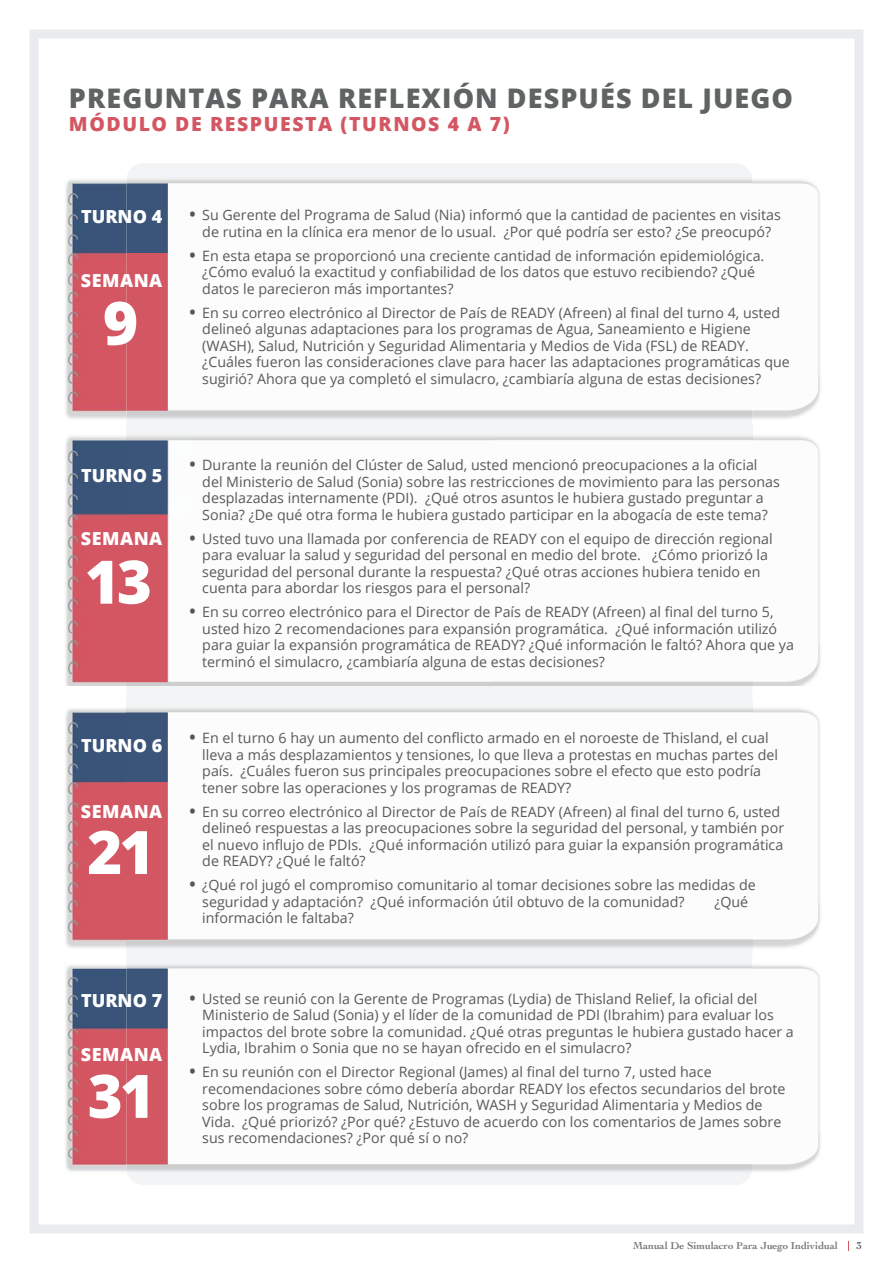
<style>
.page{position:relative;width:893px;height:1263px;background:#fff}
.page>*{position:absolute;margin:0;border:0;box-sizing:border-box;transform-origin:0 0}
.t1{font:800 60px "Open Sans";color:#fff}
.t2{font:800 27px "Open Sans";letter-spacing:.04em;color:#5f6364}
.t3{font:800 19.5px "Open Sans";letter-spacing:.08em;color:#d35762}
.t4{font:800 18px "Open Sans";letter-spacing:.03em;color:#fff}
.t5{font:14.25px/16.5px "Open Sans";color:#58595b}
.t6{font:700 10.5px "Cochin";color:#77787b}
.t7{font:700 10.5px "Cochin";color:#58595b}
.s1{font-weight:700;font-size:16.5px;color:#565659}
</style>
<div class="page">
<div style="left:30px;top:30px;width:833px;height:1203px;border:9px solid #e9ebee"></div>
<div style="left:127px;top:163px;width:625px;height:1022px;background:#f3f4f5;border-radius:17px"></div>
<img style="left:64px;top:179px;width:63px;height:241px">
<img style="left:752px;top:179px;width:69px;height:240px">
<img style="left:127px;top:175px;width:625px;height:244px">
<img style="left:65px;top:426px;width:756px;height:260px">
<img style="left:64px;top:699px;width:757px;height:252px">
<img style="left:65px;top:964px;width:756px;height:209px">
<h2 class="t2" style="left:69px;top:77px;width:726px">PREGUNTAS PARA REFLEXIÓN DESPUÉS DEL JUEGO</h2>
<p class="t3" style="left:69px;top:109px;width:442px">MÓDULO DE RESPUESTA (TURNOS 4 A 7)</p>
<h3 class="t4" style="left:81px;top:203px;width:83px">TURNO 4</h3>
<h3 class="t4" style="left:81px;top:267px;width:83px">SEMANA</h3>
<h3 class="t1" style="left:103px;top:277px;width:37px">9</h3>
<p class="t5" style="left:189px;top:206px;width:593px;text-align:center"><span class="s1">•</span> Su Gerente del Programa de Salud (Nia) informó que la cantidad de pacientes en visitas de rutina en la clínica era menor de lo usual. ¿Por qué podría ser esto? ¿Se preocupó?</p>
<p class="t5" style="left:202px;top:247px;width:564px;text-indent:-13px"><span class="s1">•</span> En esta etapa se proporcionó una creciente cantidad de información epidemiológica. ¿Cómo evaluó la exactitud y confiabilidad de los datos que estuvo recibiendo? ¿Qué datos le parecieron más importantes?</p>
<p class="t5" style="left:202px;top:304px;width:589px;text-indent:-13px"><span class="s1">•</span> En su correo electrónico al Director de País de READY (Afreen) al final del turno 4, usted delineó algunas adaptaciones para los programas de Agua, Saneamiento e Higiene (WASH), Salud, Nutrición y Seguridad Alimentaria y Medios de Vida (FSL) de READY. ¿Cuáles fueron las consideraciones clave para hacer las adaptaciones programáticas que sugirió? Ahora que ya completó el simulacro, ¿cambiaría alguna de estas decisiones?</p>
<h3 class="t4" style="left:81px;top:462px;width:83px">TURNO 5</h3>
<h3 class="t4" style="left:81px;top:525px;width:83px">SEMANA</h3>
<h3 class="t1" style="left:85px;top:536px;width:69px">13</h3>
<h3 class="t4" style="left:81px;top:732px;width:83px">TURNO 6</h3>
<h3 class="t4" style="left:81px;top:797px;width:83px">SEMANA</h3>
<h3 class="t1" style="left:87px;top:806px;width:69px">21</h3>
<h3 class="t4" style="left:81px;top:986px;width:83px">TURNO 7</h3>
<h3 class="t4" style="left:81px;top:1041px;width:83px">SEMANA</h3>
<h3 class="t1" style="left:88px;top:1050px;width:69px">31</h3>
<p class="t5" style="left:202px;top:456px;width:579px;text-indent:-13px"><span class="s1">•</span> Durante la reunión del Clúster de Salud, usted mencionó preocupaciones a la oficial del Ministerio de Salud (Sonia) sobre las restricciones de movimiento para las personas desplazadas internamente (PDI). ¿Qué otros asuntos le hubiera gustado preguntar a Sonia? ¿De qué otra forma le hubiera gustado participar en la abogacía de este tema?</p>
<p class="t5" style="left:202px;top:530px;width:572px;text-indent:-13px"><span class="s1">•</span> Usted tuvo una llamada por conferencia de READY con el equipo de dirección regional para evaluar la salud y seguridad del personal en medio del brote. ¿Cómo priorizó la seguridad del personal durante la respuesta? ¿Qué otras acciones hubiera tenido en cuenta para abordar los riesgos para el personal?</p>
<p class="t5" style="left:202px;top:603px;width:593px;text-indent:-13px"><span class="s1">•</span> En su correo electrónico para el Director de País de READY (Afreen) al final del turno 5, usted hizo 2 recomendaciones para expansión programática. ¿Qué información utilizó para guiar la expansión programática de READY? ¿Qué información le faltó? Ahora que ya terminó el simulacro, ¿cambiaría alguna de estas decisiones?</p>
<p class="t5" style="left:202px;top:730px;width:577px;text-indent:-13px"><span class="s1">•</span> En el turno 6 hay un aumento del conflicto armado en el noroeste de Thisland, el cual lleva a más desplazamientos y tensiones, lo que lleva a protestas en muchas partes del país. ¿Cuáles fueron sus principales preocupaciones sobre el efecto que esto podría tener sobre las operaciones y los programas de READY?</p>
<p class="t5" style="left:202px;top:803px;width:583px;text-indent:-13px"><span class="s1">•</span> En su correo electrónico al Director de País de READY (Afreen) al final del turno 6, usted delineó respuestas a las preocupaciones sobre la seguridad del personal, y también por el nuevo influjo de PDIs. ¿Qué información utilizó para guiar la expansión programática de READY? ¿Qué le faltó?</p>
<p class="t5" style="left:202px;top:877px;width:555px;text-indent:-13px"><span class="s1">•</span> ¿Qué rol jugó el compromiso comunitario al tomar decisiones sobre las medidas de seguridad y adaptación? ¿Qué información útil obtuvo de la comunidad?</p>
<p class="t5" style="left:714px;top:893px;width:35px">¿Qué</p>
<p class="t5" style="left:202px;top:910px;width:153px">información le faltaba?</p>
<p class="t5" style="left:202px;top:990px;width:593px;text-indent:-13px"><span class="s1">•</span> Usted se reunió con la Gerente de Programas (Lydia) de Thisland Relief, la oficial del Ministerio de Salud (Sonia) y el líder de la comunidad de PDI (Ibrahim) para evaluar los impactos del brote sobre la comunidad. ¿Qué otras preguntas le hubiera gustado hacer a Lydia, Ibrahim o Sonia que no se hayan ofrecido en el simulacro?</p>
<p class="t5" style="left:202px;top:1063px;width:585px;text-indent:-13px"><span class="s1">•</span> En su reunión con el Director Regional (James) al final del turno 7, usted hace recomendaciones sobre cómo debería abordar READY los efectos secundarios del brote sobre los programas de Salud, Nutrición, WASH y Seguridad Alimentaria y Medios de Vida. ¿Qué priorizó? ¿Por qué? ¿Estuvo de acuerdo con los comentarios de James sobre sus recomendaciones? ¿Por qué sí o no?</p>
<p class="t6" style="left:633px;top:1238px;width:206px">Manual De Simulacro Para Juego Individual</p>
<p class="t7" style="left:856px;top:1238px;width:6px">3</p>
</div>
